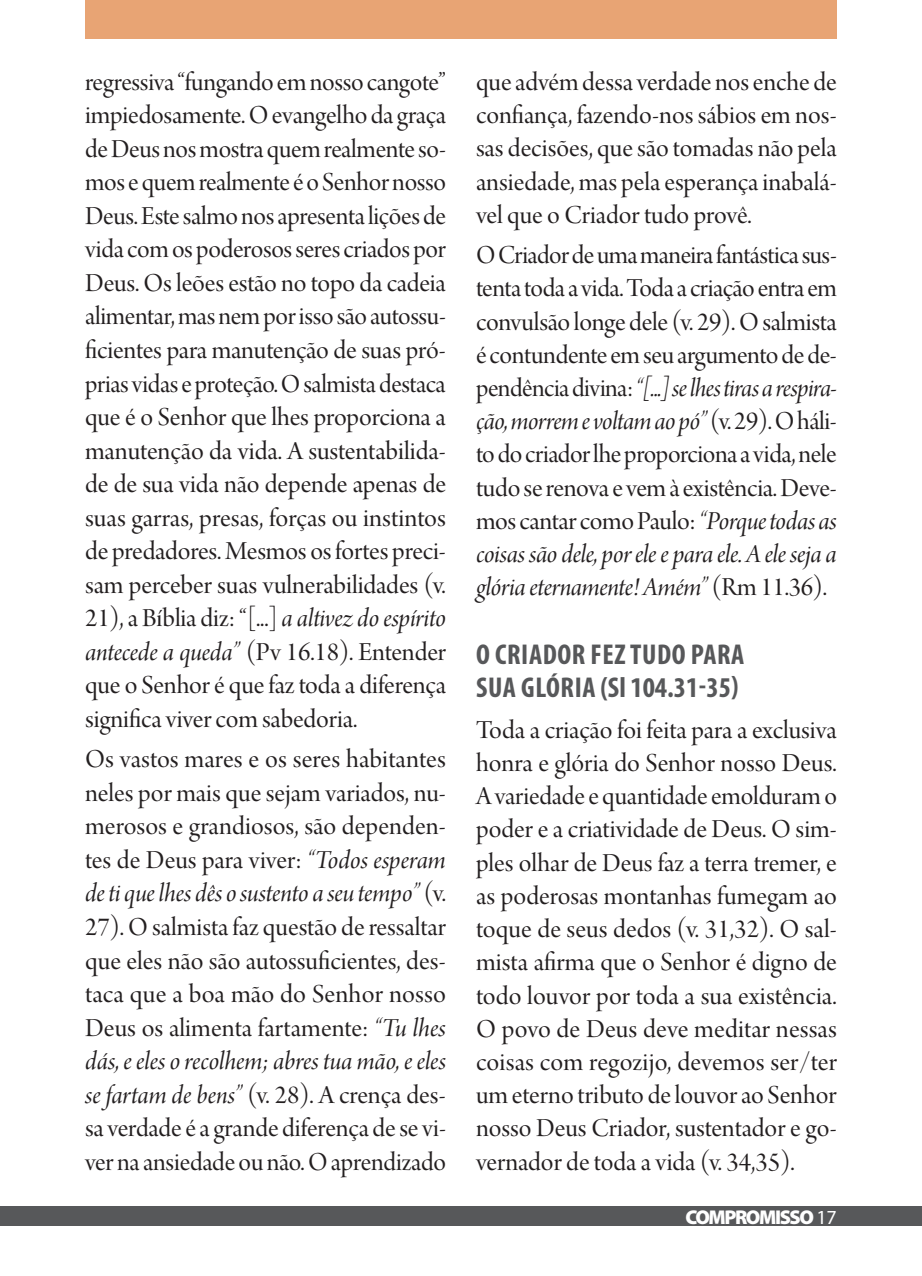
<style>
.page{position:relative;width:922px;height:1276px;background:#fff}
.page>*{position:absolute;margin:0;border:0;box-sizing:border-box;transform-origin:0 0}
.sub{font:700 condensed 28.75px/33.2px "Myriad Pro";letter-spacing:.02em;color:#57585a}
.texto{font:27.5px/33.5px "Arno Pro Display";letter-spacing:-.005em;color:#231f20;text-align:justify}
.t1{font:900 20px "Myriad Pro";letter-spacing:-.07em;color:#fff}
.s1{font-family:"Arno Pro Italic Display"}
.s2{font-weight:400}
</style>
<div class="page">
<div style="left:85px;top:0;width:751px;height:39px;background:#e8a474"></div>
<div style="left:0;top:1206px;width:921px;height:20px;background:#57585a"></div>
<p class="texto" style="left:85px;top:67px;width:362px">regressiva “fungando em nosso cangote” impiedosamente. O evangelho da graça de Deus nos mostra quem realmente so&shy;mos e quem realmente é o Senhor nosso Deus. Este salmo nos apresenta lições de vida com os poderosos seres criados por Deus. Os leões estão no topo da cadeia alimentar, mas nem por isso são autossu&shy;ficientes para manutenção de suas pró&shy;prias vidas e proteção. O salmista destaca que é o Senhor que lhes proporciona a manutenção da vida. A sustentabilida&shy;de de sua vida não depende apenas de suas garras, presas, forças ou instintos de predadores. Mesmos os fortes preci&shy;sam perceber suas vulnerabilidades (v.<br>21), a Bíblia diz: “[...] <span class="s1">a altivez do espírito antecede a queda”</span> (Pv 16.18). Entender que o Senhor é que faz toda a diferença significa viver com sabedoria.</p>
<p class="texto" style="left:85px;top:744px;width:362px">Os vastos mares e os seres habitantes neles por mais que sejam variados, nu&shy;merosos e grandiosos, são dependen&shy;tes de Deus para viver: <span class="s1">“Todos esperam de ti que lhes dês o sustento a seu tempo”</span> (v.<br>27). O salmista faz questão de ressaltar que eles não são autossuficientes, des&shy;taca que a boa mão do Senhor nosso Deus os alimenta fartamente: <span class="s1">“Tu lhes dás, e eles o recolhem; abres tua mão, e eles se fartam de bens”</span> (v. 28). A crença des&shy;sa verdade é a grande diferença de se vi&shy;ver na ansiedade ou não. O aprendizado</p>
<p class="texto" style="left:476px;top:67px;width:362px">que advém dessa verdade nos enche de confiança, fazendo-nos sábios em nos&shy;sas decisões, que são tomadas não pela ansiedade, mas pela esperança inabalá&shy;vel que o Criador tudo provê.</p>
<p class="texto" style="left:476px;top:240px;width:362px">O Criador de uma maneira fantástica sus&shy;tenta toda a vida. Toda a criação entra em convulsão longe dele (v. 29). O salmista é contundente em seu argumento de de&shy;pendência divina: <span class="s1">“[...] se lhes tiras a respira&shy;ção, morrem e voltam ao pó”</span> (v. 29). O háli&shy;to do criador lhe proporciona a vida, nele tudo se renova e vem à existência. Deve&shy;mos cantar como Paulo: <span class="s1">“Porque todas as coisas são dele, por ele e para ele. A ele seja a glória eternamente! Amém”</span> (Rm 11.36).</p>
<p class="sub" style="left:476px;top:637px;width:269px">O CRIADOR FEZ TUDO PARA<br>SUA GLÓRIA (Sl 104.31-35)</p>
<p class="texto" style="left:476px;top:714px;width:362px">Toda a criação foi feita para a exclusiva honra e glória do Senhor nosso Deus.<br>A variedade e quantidade emolduram o poder e a criatividade de Deus. O sim&shy;ples olhar de Deus faz a terra tremer, e as poderosas montanhas fumegam ao toque de seus dedos (v. 31,32). O sal&shy;mista afirma que o Senhor é digno de todo louvor por toda a sua existência.<br>O povo de Deus deve meditar nessas coisas com regozijo, devemos ser/ter um eterno tributo de louvor ao Senhor nosso Deus Criador, sustentador e go&shy;vernador de toda a vida (v. 34,35).</p>
<p class="t1" style="left:685px;top:1203px;width:153px">COMPROMISSO <span class="s2">17</span></p>
</div>
